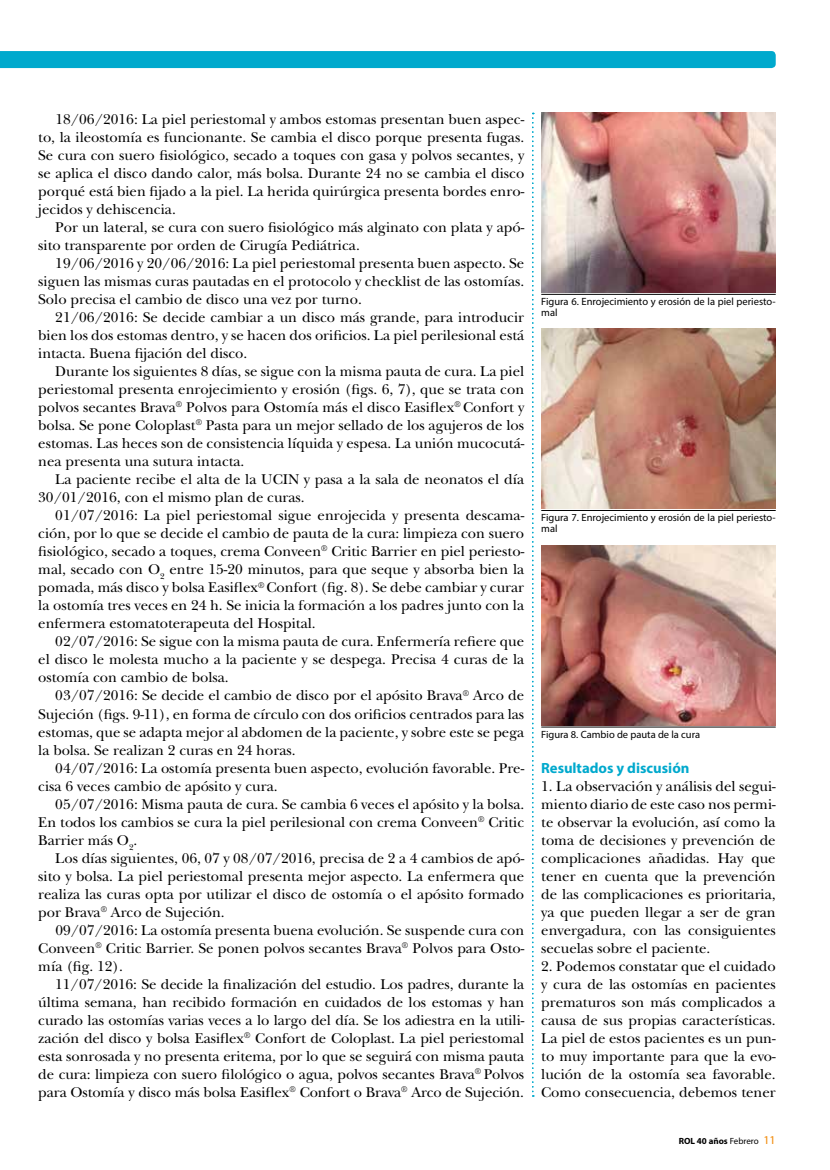
<style>
.page{position:relative;width:830px;height:1170px;background:#fff}
.page>*{position:absolute;margin:0;border:0;box-sizing:border-box;transform-origin:0 0}
.t1{font:14.85px/18px "New Baskerville Std";color:#000;text-align:justify}
.t2{font:700 14.85px "Myriad Pro";color:#00a9cd}
.t3{font:10.5px/10.5px "Myriad Pro";color:#000}
.t4{font:700 9px "Myriad Pro";color:#000}
.s1{font-weight:400}
.s2{font-weight:400;font-size:12px;color:#f18805}
</style>
<div class="page">
<div style="left:0;top:51px;width:775px;height:17px;background:#00a9cd"></div>
<img style="left:541px;top:113px;width:234px;height:180px">
<img style="left:541px;top:545px;width:234px;height:180px">
<img style="left:541px;top:329px;width:234px;height:180px">
<hr style="left:541px;top:294px;width:234px;height:1px;background:#000">
<hr style="left:541px;top:510px;width:234px;height:1px;background:#000">
<hr style="left:541px;top:726px;width:234px;height:1px;background:#000">
<svg style="left:532px;top:113px;width:1px;height:983px"></svg>
<p class="t1" style="left:38px;top:110px;width:487px;text-indent:17px">18/06/2016: La piel periestomal y ambos estomas presentan buen aspec&shy;to, la ileostomía es funcionante. Se cambia el disco porque presenta fugas.<br>Se cura con suero fisiológico, secado a toques con gasa y polvos secantes, y se aplica el disco dando calor, más bolsa. Durante 24 no se cambia el disco porqué está bien fijado a la piel. La herida quirúrgica presenta bordes enro&shy;jecidos y dehiscencia.</p>
<p class="t1" style="left:38px;top:218px;width:487px;text-indent:17px">Por un lateral, se cura con suero fisiológico más alginato con plata y apó&shy;sito transparente por orden de Cirugía Pediátrica.</p>
<p class="t1" style="left:38px;top:254px;width:487px;text-indent:17px">19/06/2016 y 20/06/2016: La piel periestomal presenta buen aspecto. Se siguen las mismas curas pautadas en el protocolo y checklist de las ostomías.<br>Solo precisa el cambio de disco una vez por turno.</p>
<p class="t1" style="left:38px;top:308px;width:487px;text-indent:17px">21/06/2016: Se decide cambiar a un disco más grande, para introducir bien los dos estomas dentro, y se hacen dos orificios. La piel perilesional está intacta. Buena fijación del disco.</p>
<p class="t1" style="left:38px;top:362px;width:487px;text-indent:17px">Durante los siguientes 8 días, se sigue con la misma pauta de cura. La piel periestomal presenta enrojecimiento y erosión (figs. 6, 7), que se trata con polvos secantes Brava<sup>®</sup> Polvos para Ostomía más el disco Easiflex<sup>®</sup> Confort y bolsa. Se pone Coloplast<sup>®</sup> Pasta para un mejor sellado de los agujeros de los estomas. Las heces son de consistencia líquida y espesa. La unión mucocutá&shy;nea presenta una sutura intacta.</p>
<p class="t1" style="left:38px;top:470px;width:487px;text-indent:17px">La paciente recibe el alta de la UCIN y pasa a la sala de neonatos el día<br>30/01/2016, con el mismo plan de curas.</p>
<p class="t1" style="left:38px;top:506px;width:487px;text-indent:17px">01/07/2016: La piel periestomal sigue enrojecida y presenta descama&shy;ción, por lo que se decide el cambio de pauta de la cura: limpieza con suero fisiológico, secado a toques, crema Conveen<sup>®</sup> Critic Barrier en piel periesto&shy;mal, secado con O<sub>2</sub> entre 15-20 minutos, para que seque y absorba bien la pomada, más disco y bolsa Easiflex<sup>®</sup> Confort (fig. 8). Se debe cambiar y curar la ostomía tres veces en 24 h. Se inicia la formación a los padres junto con la enfermera estomatoterapeuta del Hospital.</p>
<p class="t1" style="left:38px;top:632px;width:487px;text-indent:17px">02/07/2016: Se sigue con la misma pauta de cura. Enfermería refiere que el disco le molesta mucho a la paciente y se despega. Precisa 4 curas de la ostomía con cambio de bolsa.</p>
<p class="t1" style="left:38px;top:686px;width:487px;text-indent:17px">03/07/2016: Se decide el cambio de disco por el apósito Brava<sup>®</sup> Arco de Sujeción (figs. 9-11), en forma de círculo con dos orificios centrados para las estomas, que se adapta mejor al abdomen de la paciente, y sobre este se pega la bolsa. Se realizan 2 curas en 24 horas.</p>
<p class="t1" style="left:38px;top:758px;width:487px;text-indent:17px">04/07/2016: La ostomía presenta buen aspecto, evolución favorable. Pre&shy;cisa 6 veces cambio de apósito y cura.</p>
<p class="t1" style="left:38px;top:794px;width:487px;text-indent:17px">05/07/2016: Misma pauta de cura. Se cambia 6 veces el apósito y la bolsa.<br>En todos los cambios se cura la piel perilesional con crema Conveen<sup>®</sup> Critic Barrier más O<sub>2</sub>.</p>
<p class="t1" style="left:38px;top:848px;width:487px;text-indent:17px">Los días siguientes, 06, 07 y 08/07/2016, precisa de 2 a 4 cambios de apó&shy;sito y bolsa. La piel periestomal presenta mejor aspecto. La enfermera que realiza las curas opta por utilizar el disco de ostomía o el apósito formado por Brava<sup>®</sup> Arco de Sujeción.</p>
<p class="t1" style="left:38px;top:920px;width:487px;text-indent:17px">09/07/2016: La ostomía presenta buena evolución. Se suspende cura con Conveen<sup>®</sup> Critic Barrier. Se ponen polvos secantes Brava<sup>®</sup> Polvos para Osto&shy;mía (fig. 12).</p>
<p class="t1" style="left:38px;top:974px;width:487px;text-indent:17px">11/07/2016: Se decide la finalización del estudio. Los padres, durante la última semana, han recibido formación en cuidados de los estomas y han curado las ostomías varias veces a lo largo del día. Se los adiestra en la utili&shy;zación del disco y bolsa Easiflex<sup>®</sup> Confort de Coloplast. La piel periestomal esta sonrosada y no presenta eritema, por lo que se seguirá con misma pauta de cura: limpieza con suero filológico o agua, polvos secantes Brava<sup>®</sup> Polvos para Ostomía y disco más bolsa Easiflex<sup>®</sup> Confort o Brava<sup>®</sup> Arco de Sujeción.</p>
<p class="t3" style="left:541px;top:296px;width:236px">Figura 6. Enrojecimiento y erosión de la piel periesto&shy;mal</p>
<p class="t3" style="left:541px;top:512px;width:236px">Figura 7. Enrojecimiento y erosión de la piel periesto&shy;mal</p>
<p class="t3" style="left:541px;top:729px;width:160px">Figura 8. Cambio de pauta de la cura</p>
<p class="t2" style="left:541px;top:757px;width:150px">Resultados y discusión</p>
<p class="t1" style="left:541px;top:776px;width:236px">1. La observación y análisis del segui&shy;miento diario de este caso nos permi&shy;te observar la evolución, así como la toma de decisiones y prevención de complicaciones añadidas. Hay que tener en cuenta que la prevención de las complicaciones es prioritaria, ya que pueden llegar a ser de gran envergadura, con las consiguientes secuelas sobre el paciente.</p>
<p class="t1" style="left:541px;top:956px;width:236px">2. Podemos constatar que el cuidado y cura de las ostomías en pacientes prematuros son más complicados a causa de sus propias características.<br>La piel de estos pacientes es un pun&shy;to muy importante para que la evo&shy;lución de la ostomía sea favorable.<br>Como consecuencia, debemos tener</p>
<p class="t4" style="left:678px;top:1135px;width:98px">ROL 40 años <span class="s1">Febrero</span> <span class="s2">11</span></p>
</div>
